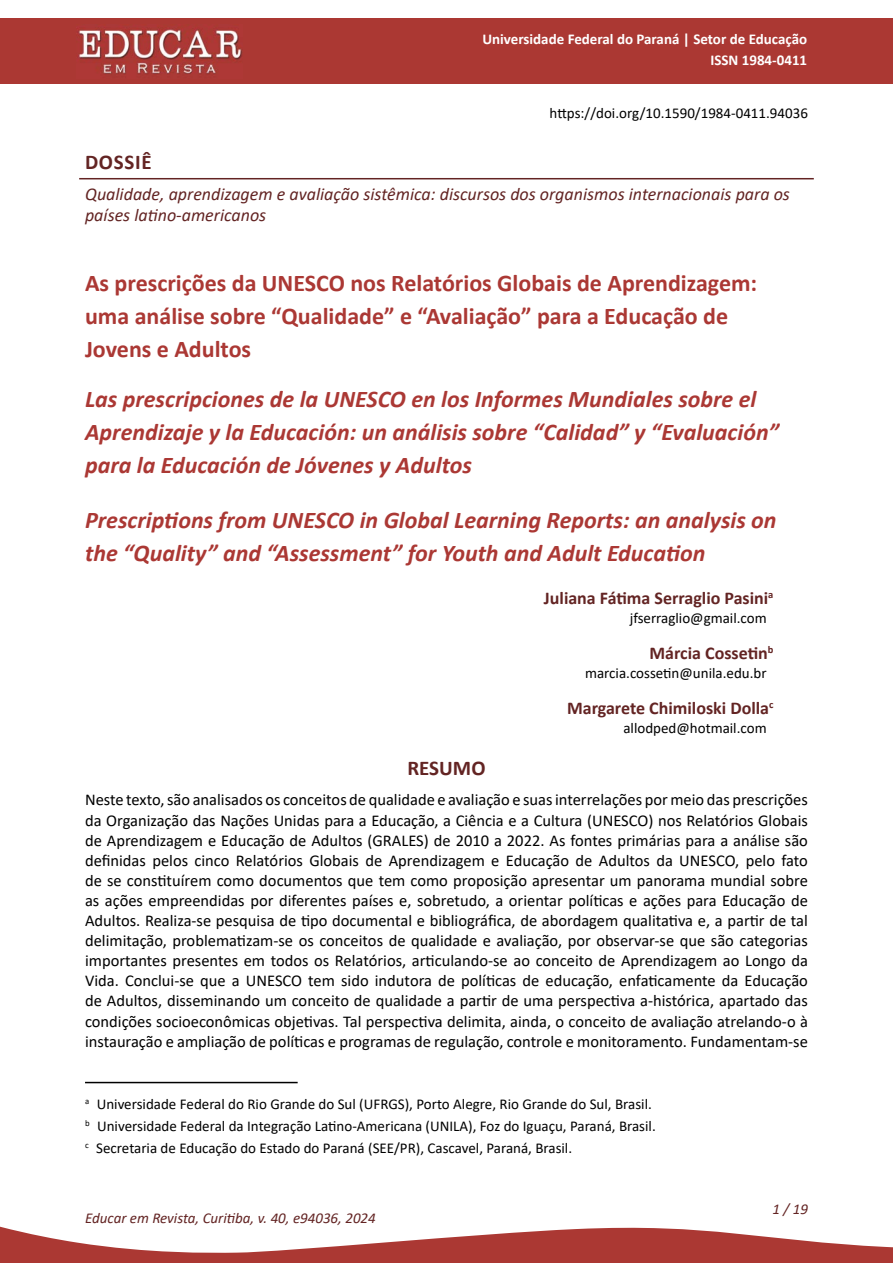
<style>
.page{position:relative;width:893px;height:1263px;background:#fff}
.page>*{position:absolute;margin:0;border:0;box-sizing:border-box;transform-origin:0 0}
._5-TÍTULO_ARTIGO_idiomas_secundários{font:italic 700 24px/33px "Calibri";color:#ab3834}
._4-TÍTULO_ARTIGO_idioma_principal{font:700 24px/33px "Calibri";color:#ab3834}
._2-GÊNERO__Artigo_Dossiê{font:700 21px "Calibri";letter-spacing:.04em;color:#632423}
._10-TÍTULO_RESUMO{font:700 21px "Calibri";color:#632423}
._3-TÍTULO_DOSSIÊ{font:italic 18px/21.6px "Calibri";color:#632423}
._6-AUTOR_nome{font:700 18px "Calibri";color:#632423}
._12-TEXTO_RESUMO_ABSTRACT{font:16.5px/20.1px "Calibri";color:#000;text-align:justify}
._9-NOTA_AUTOR_2_e_3{font:15px "Calibri";color:#000}
._8-NOTA_AUTOR_1{font:15px "Calibri";color:#000}
._7-AUTOR_e-mail{font:15px "Calibri";color:#000}
.t1{font:700 15px "Calibri";color:#fff}
.t2{font:italic 15px "Calibri";color:#632423}
._1-DOI_primeira_pág{font:15px "Calibri";color:#000}
</style>
<div class="page">
<div style="left:0;top:18px;width:893px;height:66px;background:#ab3833"></div>
<svg style="left:0;top:1226px;width:893px;height:37px"></svg>
<hr style="left:79px;top:178px;width:735px;height:1px;background:#632423">
<img style="left:78px;top:29px;width:165px;height:45px">
<hr style="left:85px;top:1082px;width:213px;height:1px;background:#000">
<p class="t1" style="left:482px;top:28px;width:326px">Universidade Federal do Paraná | Setor de Educação</p>
<p class="t1" style="left:710px;top:49px;width:98px">ISSN 1984-0411</p>
<p class="_1-DOI_primeira_pág" style="left:550px;top:102px;width:260px">https://doi.org/10.1590/1984-0411.94036</p>
<p class="_2-GÊNERO__Artigo_Dossiê" style="left:85px;top:147px;width:68px">DOSSIÊ</p>
<p class="_3-TÍTULO_DOSSIÊ" style="left:85px;top:182px;width:706px">Qualidade, aprendizagem e avaliação sistêmica: discursos dos organismos internacionais para os países latino-americanos</p>
<p class="_4-TÍTULO_ARTIGO_idioma_principal" style="left:85px;top:267px;width:674px">As prescrições da UNESCO nos Relatórios Globais de Aprendizagem: uma análise sobre “Qualidade” e “Avaliação” para a Educação de<br>Jovens e Adultos</p>
<p class="_5-TÍTULO_ARTIGO_idiomas_secundários" style="left:85px;top:382px;width:696px">Las prescripciones de la UNESCO en los Informes Mundiales sobre el<br>Aprendizaje y la Educación: un análisis sobre “Calidad” y “Evaluación” para la Educación de Jóvenes y Adultos</p>
<p class="_5-TÍTULO_ARTIGO_idiomas_secundários" style="left:85px;top:502px;width:693px">Prescriptions from UNESCO in Global Learning Reports: an analysis on the “Quality” and “Assessment” for Youth and Adult Education</p>
<p class="_6-AUTOR_nome" style="left:544px;top:585px;width:231px">Juliana Fátima Serraglio Pasini<sup>a</sup></p>
<p class="_7-AUTOR_e-mail" style="left:630px;top:608px;width:138px">jfserraglio@gmail.com</p>
<p class="_6-AUTOR_nome" style="left:649px;top:640px;width:126px">Márcia Cossetin<sup>b</sup></p>
<p class="_7-AUTOR_e-mail" style="left:585px;top:663px;width:183px">marcia.cossetin@unila.edu.br</p>
<p class="_6-AUTOR_nome" style="left:567px;top:695px;width:208px">Margarete Chimiloski Dolla<sup>c</sup></p>
<p class="_7-AUTOR_e-mail" style="left:623px;top:718px;width:145px">allodped@hotmail.com</p>
<p class="_10-TÍTULO_RESUMO" style="left:407px;top:753px;width:80px">RESUMO</p>
<p class="_12-TEXTO_RESUMO_ABSTRACT" style="left:85px;top:789px;width:724px">Neste texto, são analisados os conceitos de qualidade e avaliação e suas interrelações por meio das prescrições da Organização das Nações Unidas para a Educação, a Ciência e a Cultura (UNESCO) nos Relatórios Globais de Aprendizagem e Educação de Adultos (GRALES) de 2010 a 2022. As fontes primárias para a análise são definidas pelos cinco Relatórios Globais de Aprendizagem e Educação de Adultos da UNESCO, pelo fato de se constituírem como documentos que tem como proposição apresentar um panorama mundial sobre as ações empreendidas por diferentes países e, sobretudo, a orientar políticas e ações para Educação de Adultos. Realiza-se pesquisa de tipo documental e bibliográfica, de abordagem qualitativa e, a partir de tal delimitação, problematizam-se os conceitos de qualidade e avaliação, por observar-se que são categorias importantes presentes em todos os Relatórios, articulando-se ao conceito de Aprendizagem ao Longo da Vida. Conclui-se que a UNESCO tem sido indutora de políticas de educação, enfaticamente da Educação de Adultos, disseminando um conceito de qualidade a partir de uma perspectiva a-histórica, apartado das condições socioeconômicas objetivas. Tal perspectiva delimita, ainda, o conceito de avaliação atrelando-o à instauração e ampliação de políticas e programas de regulação, controle e monitoramento. Fundamentam-se</p>
<p class="_8-NOTA_AUTOR_1" style="left:85px;top:1093px;width:568px"><sup>a</sup> Universidade Federal do Rio Grande do Sul (UFRGS), Porto Alegre, Rio Grande do Sul, Brasil.</p>
<p class="_9-NOTA_AUTOR_2_e_3" style="left:85px;top:1116px;width:572px"><sup>b</sup> Universidade Federal da Integração Latino-Americana (UNILA), Foz do Iguaçu, Paraná, Brasil.</p>
<p class="_9-NOTA_AUTOR_2_e_3" style="left:85px;top:1138px;width:489px"><sup>c</sup> Secretaria de Educação do Estado do Paraná (SEE/PR), Cascavel, Paraná, Brasil.</p>
<p class="t2" style="left:85px;top:1208px;width:292px">Educar em Revista, Curitiba, v. 40, e94036, 2024</p>
<p class="t2" style="left:772px;top:1198px;width:37px">1 / 19</p>
</div>
